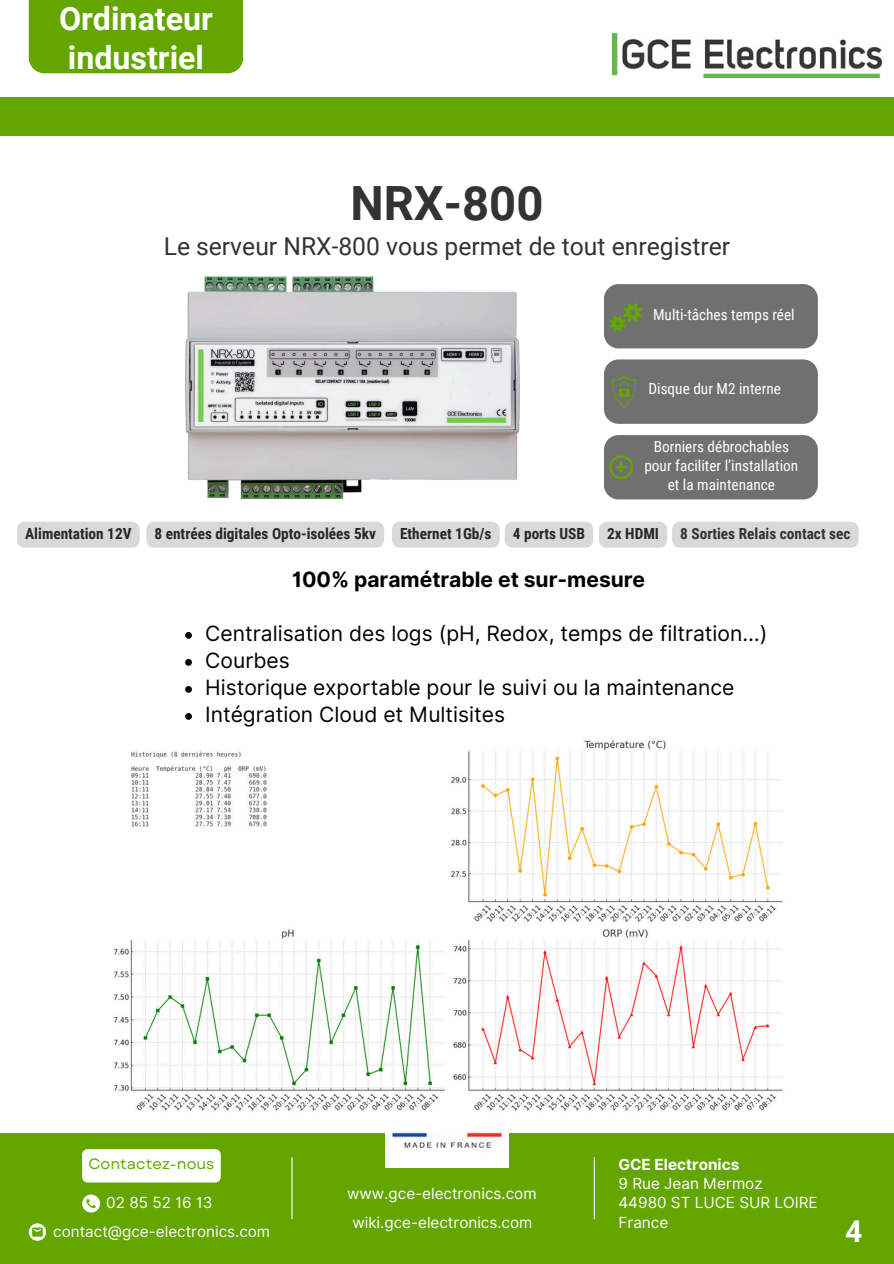
<style>
.page{position:relative;width:894px;height:1264px;background:#fff}
.page>*{position:absolute;margin:0;border:0;box-sizing:border-box;transform-origin:0 0}
.t1{font:700 47.1px "Roboto";color:#333}
.t2{font:700 32.1px/38.2px "Roboto";color:#fff}
.t3{font:700 31.8px "Poppins";color:#fff}
.t4{font:700 30px "Roboto";color:#fff}
.t5{font:24.6px "Roboto";color:#333}
.t6{font:21px "Inter";color:#000}
.t7{font:700 21px "Inter";color:#000}
.t8{font:15.3px "Inter";color:#fff}
.t9{font:15.3px/19.2px "Roboto Condensed";color:#fff;text-align:center}
.t10{font:700 15.3px "Roboto Condensed";color:#272727}
.t11{font:700 15.3px "Roboto Condensed";color:#333}
.t12{font:700 15.3px "Inter";color:#fff}
.t13{font:15px "Garet";color:#64a600}
</style>
<div class="page">
<div style="left:0;top:1133px;width:893px;height:130px;background:#64a600"></div>
<div style="left:82px;top:1149px;width:139px;height:33px;background:#fff;border-radius:6px"></div>
<div style="left:82px;top:1194px;width:18px;height:18px;background:#fff;border-radius:50%"></div>
<svg style="left:86px;top:1198px;width:10px;height:10px"></svg>
<svg style="left:29px;top:1223px;width:17px;height:17px"></svg>
<hr style="left:291px;top:1157px;width:1px;height:61px;background:#fff">
<img style="left:385px;top:1132px;width:123px;height:35px">
<hr style="left:593px;top:1157px;width:1px;height:61px;background:#fff">
<img style="left:185px;top:277px;width:334px;height:221px">
<div style="left:0;top:97px;width:893px;height:38px;background:#64a600"></div>
<img style="left:612px;top:34px;width:269px;height:43px">
<div style="left:29px;top:0;width:214px;height:73px;background:#64a600"></div>
<div style="left:604px;top:435px;width:213px;height:64px;background:#707070"></div>
<div style="left:604px;top:284px;width:213px;height:64px;background:#707070"></div>
<div style="left:604px;top:359px;width:213px;height:65px;background:#707070"></div>
<img style="left:114px;top:740px;width:669px;height:371px">
<div style="left:17px;top:521px;width:123px;height:27px;background:#d9d9d9;border-radius:8px"></div>
<div style="left:392px;top:521px;width:107px;height:27px;background:#d9d9d9;border-radius:8px"></div>
<div style="left:146px;top:521px;width:238px;height:27px;background:#d9d9d9;border-radius:8px"></div>
<div style="left:672px;top:521px;width:186px;height:27px;background:#d9d9d9;border-radius:8px"></div>
<div style="left:504px;top:521px;width:89px;height:27px;background:#d9d9d9;border-radius:8px"></div>
<div style="left:599px;top:521px;width:68px;height:27px;background:#d9d9d9;border-radius:8px"></div>
<svg style="left:185px;top:632px;width:7px;height:6px"></svg>
<svg style="left:185px;top:659px;width:7px;height:6px"></svg>
<svg style="left:185px;top:686px;width:7px;height:6px"></svg>
<svg style="left:185px;top:713px;width:7px;height:6px"></svg>
<h3 class="t3" style="left:39px;top:-13px;width:175px">SOMMAIRE</h3>
<h6 class="t2" style="left:59px;top:0;width:155px">Ordinateur industriel</h6>
<p class="t1" style="left:350px;top:176px;width:194px">NRX-800</p>
<p class="t5" style="left:164px;top:232px;width:568px">Le serveur NRX-800 vous permet de tout enregistrer</p>
<p class="t9" style="left:653px;top:305px;width:143px">Multi-tâches temps réel</p>
<p class="t9" style="left:648px;top:379px;width:134px">Disque dur M2 interne</p>
<p class="t9" style="left:644px;top:437px;width:155px">Borniers débrochables pour faciliter l’installation et la maintenance</p>
<h6 class="t10" style="left:25px;top:525px;width:108px">Alimentation 12V</h6>
<h6 class="t10" style="left:154px;top:525px;width:223px">8 entrées digitales Opto-isolées 5kv</h6>
<h6 class="t10" style="left:400px;top:525px;width:93px">Ethernet 1Gb/s</h6>
<h6 class="t10" style="left:512px;top:525px;width:74px">4 ports USB</h6>
<p class="t10" style="left:607px;top:525px;width:53px">2x HDMI</p>
<h6 class="t11" style="left:680px;top:525px;width:172px">8 Sorties Relais contact sec</h6>
<p class="t7" style="left:292px;top:566px;width:354px">100% paramétrable et sur-mesure</p>
<p class="t6" style="left:205px;top:621px;width:563px">Centralisation des logs (pH, Redox, temps de filtration…)</p>
<p class="t6" style="left:205px;top:648px;width:86px">Courbes</p>
<p class="t6" style="left:205px;top:675px;width:530px">Historique exportable pour le suivi ou la maintenance</p>
<p class="t6" style="left:205px;top:702px;width:301px">Intégration Cloud et Multisites</p>
<h2 class="t13" style="left:88px;top:1153px;width:127px">Contactez-nous</h2>
<p class="t8" style="left:106px;top:1193px;width:108px">02 85 52 16 13</p>
<p class="t8" style="left:53px;top:1221px;width:218px">contact@gce-electronics.com</p>
<p class="t8" style="left:347px;top:1184px;width:191px">www.gce-electronics.com</p>
<p class="t8" style="left:352px;top:1213px;width:181px">wiki.gce-electronics.com</p>
<p class="t12" style="left:618px;top:1155px;width:122px">GCE Electronics</p>
<p class="t8" style="left:618px;top:1174px;width:146px">9 Rue Jean Mermoz</p>
<p class="t8" style="left:618px;top:1193px;width:201px">44980 ST LUCE SUR LOIRE</p>
<p class="t8" style="left:618px;top:1212px;width:51px">France</p>
<h3 class="t4" style="left:844px;top:1213px;width:19px">4</h3>
</div>
